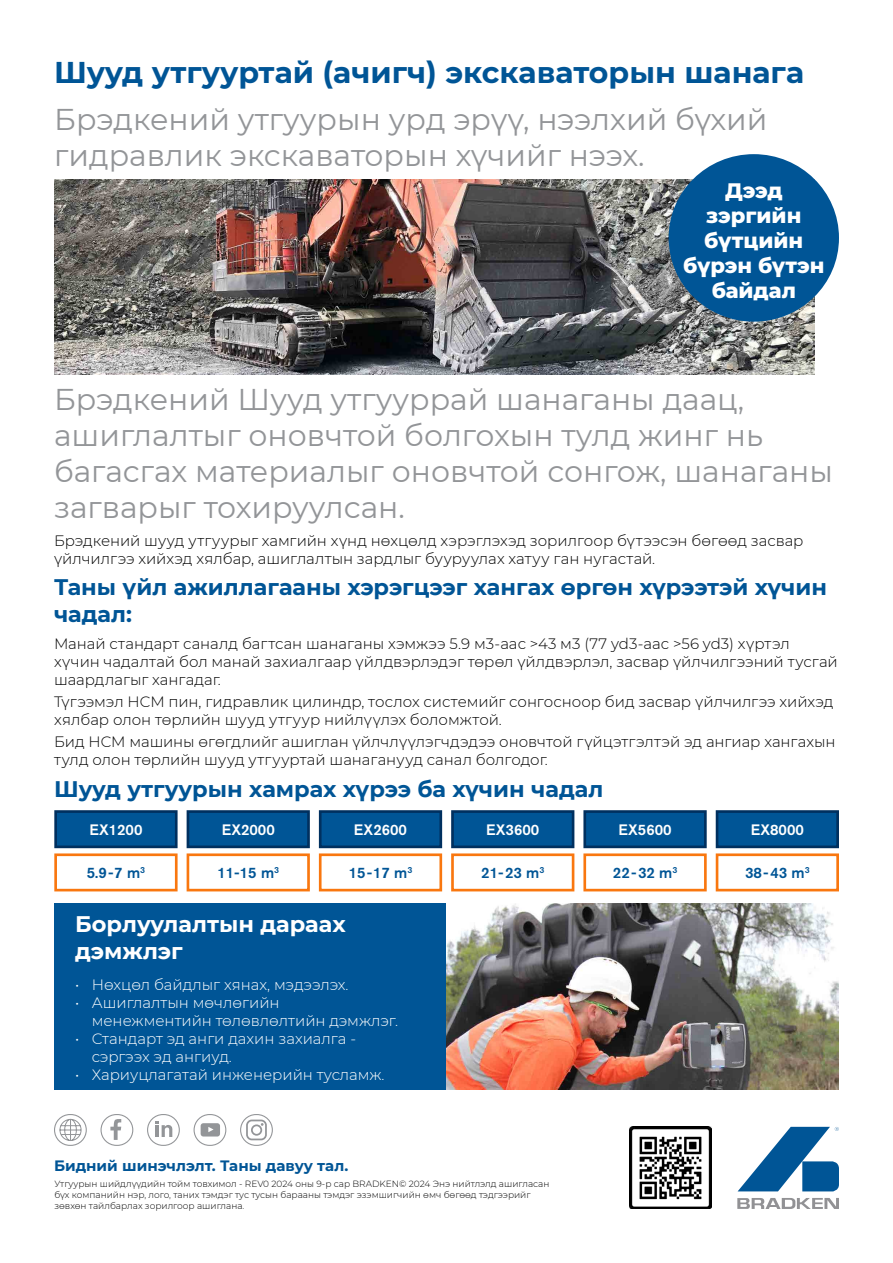
<style>
.page{position:relative;width:893px;height:1263px;background:#fff}
.page>*{position:absolute;margin:0;border:0;box-sizing:border-box;transform-origin:0 0}
.t1{font:30px/36px "Montserrat";color:#939598}
.t2{font:700 30px "Montserrat";color:#005596}
.t3{font:700 22.5px/27px "Montserrat";color:#005596}
.t4{font:700 22.5px/27px "Montserrat";color:#fff}
.t5{font:800 21px/25.2px "Montserrat";color:#fff;text-align:center}
.t6{font:300 15px/18px "Montserrat";letter-spacing:-.005em;color:#000}
.t7{font:300 15px/18px "Montserrat";color:#fff}
.t8{font:500 15px "Akzidenz Grotesk BE";color:#005596}
.t9{font:500 15px "Akzidenz Grotesk BE";color:#fff}
.t10{font:700 15px "Montserrat";color:#005596}
.t11{font:300 9px/10.8px "Montserrat";color:#000}
</style>
<div class="page">
<svg style="left:738px;top:1127px;width:101px;height:64px"></svg>
<svg style="left:737px;top:1198px;width:102px;height:11px"></svg>
<img style="left:629px;top:1127px;width:82px;height:82px">
<div style="left:54px;top:1114px;width:33px;height:32px;border:1px solid #939598;border-radius:15px"></div>
<svg style="left:59px;top:1118px;width:23px;height:23px"></svg>
<div style="left:147px;top:1114px;width:33px;height:32px;border:1px solid #939598;border-radius:15px"></div>
<svg style="left:156px;top:1121px;width:17px;height:16px"></svg>
<div style="left:101px;top:1114px;width:32px;height:32px;border:1px solid #939598;border-radius:15px"></div>
<svg style="left:110px;top:1119px;width:11px;height:21px"></svg>
<div style="left:194px;top:1114px;width:32px;height:32px;border:1px solid #939598;border-radius:15px"></div>
<svg style="left:201px;top:1123px;width:19px;height:13px"></svg>
<div style="left:240px;top:1114px;width:33px;height:32px;border:1px solid #939598;border-radius:15px"></div>
<div style="left:251px;top:1124px;width:11px;height:12px;border:2px solid #939598;border-radius:50%"></div>
<div style="left:246px;top:1119px;width:21px;height:21px;border:2px solid #939598;border-radius:5px"></div>
<div style="left:54px;top:904px;width:392px;height:186px;background:#005596"></div>
<img style="left:446px;top:904px;width:393px;height:186px">
<div style="left:187px;top:810px;width:123px;height:38px;background:#005596;border:3px solid #00305f"></div>
<div style="left:54px;top:810px;width:124px;height:38px;background:#005596;border:3px solid #00305f"></div>
<div style="left:187px;top:853px;width:123px;height:38px;border:3px solid #f9770f"></div>
<div style="left:54px;top:853px;width:124px;height:38px;border:3px solid #f9770f"></div>
<div style="left:319px;top:810px;width:123px;height:38px;background:#005596;border:3px solid #00305f"></div>
<div style="left:319px;top:853px;width:123px;height:38px;border:3px solid #f9770f"></div>
<div style="left:451px;top:810px;width:123px;height:38px;background:#005596;border:3px solid #00305f"></div>
<div style="left:451px;top:853px;width:123px;height:38px;border:3px solid #f9770f"></div>
<div style="left:583px;top:810px;width:124px;height:38px;background:#005596;border:3px solid #00305f"></div>
<div style="left:583px;top:853px;width:124px;height:38px;border:3px solid #f9770f"></div>
<div style="left:716px;top:810px;width:123px;height:38px;background:#005596;border:3px solid #00305f"></div>
<div style="left:716px;top:853px;width:123px;height:38px;border:3px solid #f9770f"></div>
<img style="left:54px;top:180px;width:760px;height:195px">
<div style="left:669px;top:154px;width:170px;height:168px;background:#005596;border-radius:50%"></div>
<h1 class="t2" style="left:54px;top:51px;width:752px">Шууд утгууртай (ачигч) экскаваторын шанага</h1>
<h1 class="t1" style="left:54px;top:101px;width:715px">Брэдкений утгуурын урд эрүү, нээлхий бүхий гидравлик экскаваторын хүчийг нээх.</h1>
<h3 class="t5" style="left:683px;top:176px;width:143px">Дээд зэргийн бүтцийн бүрэн бүтэн байдал</h3>
<h1 class="t1" style="left:54px;top:380px;width:781px">Брэдкений Шууд утгууррай шанаганы даац, ашиглалтыг оновчтой болгохын тулд жинг нь багасгах материалыг оновчтой сонгож, шанаганы загварыг тохируулсан.</h1>
<p class="t6" style="left:54px;top:531px;width:751px">Брэдкений шууд утгуурыг хамгийн хүнд нөхцөлд хэрэглэхэд зорилгоор бүтээсэн бөгөөд засвар үйлчилгээ хийхэд хялбар, ашиглалтын зардлыг бууруулах хатуу ган нугастай.</p>
<h2 class="t3" style="left:54px;top:573px;width:774px">Таны үйл ажиллагааны хэрэгцээг хангах өргөн хүрээтэй хүчин чадал:</h2>
<p class="t6" style="left:54px;top:634px;width:785px">Манай стандарт саналд багтсан шанаганы хэмжээ 5.9 м3-аас &gt;43 м3 (77 yd3-аас &gt;56 yd3) хүртэл хүчин чадалтай бол манай захиалгаар үйлдвэрлэдэг төрөл үйлдвэрлэл, засвар үйлчилгээний тусгай шаардлагыг хангадаг.</p>
<p class="t6" style="left:54px;top:692px;width:781px">Түгээмэл HCM пин, гидравлик цилиндр, тослох системийг сонгосноор бид засвар үйлчилгээ хийхэд хялбар олон төрлийн шууд утгуур нийлүүлэх боломжтой.</p>
<p class="t6" style="left:54px;top:732px;width:783px">Бид HCM машины өгөгдлийг ашиглан үйлчлүүлэгчдэдээ оновчтой гүйцэтгэлтэй эд ангиар хангахын тулд олон төрлийн шууд утгууртай шанаганууд санал болгодог.</p>
<h2 class="t3" style="left:54px;top:774px;width:551px">Шууд утгуурын хамрах хүрээ ба хүчин чадал</h2>
<p class="t9" style="left:89px;top:820px;width:55px">EX1200</p>
<p class="t9" style="left:222px;top:820px;width:55px">EX2000</p>
<p class="t8" style="left:217px;top:864px;width:63px">11-15 m<sup>3</sup></p>
<p class="t9" style="left:354px;top:820px;width:55px">EX2600</p>
<p class="t8" style="left:349px;top:864px;width:65px">15-17 m<sup>3</sup></p>
<p class="t9" style="left:486px;top:820px;width:55px">EX3600</p>
<p class="t8" style="left:481px;top:864px;width:64px">21-23 m<sup>3</sup></p>
<p class="t9" style="left:618px;top:820px;width:55px">EX5600</p>
<p class="t8" style="left:613px;top:864px;width:66px">22-32 m<sup>3</sup></p>
<p class="t9" style="left:751px;top:820px;width:55px">EX8000</p>
<p class="t8" style="left:745px;top:864px;width:66px">38-43 m<sup>3</sup></p>
<p class="t8" style="left:87px;top:864px;width:60px">5.9-7 m<sup>3</sup></p>
<h2 class="t4" style="left:75px;top:910px;width:272px">Борлуулалтын дараах дэмжлэг</h2>
<p class="t7" style="left:75px;top:975px;width:275px">• Нөхцөл байдлыг хянах, мэдээлэх.</p>
<p class="t7" style="left:92px;top:993px;width:308px;text-indent:-16px">• Ашиглалтын мөчлөгийн менежментийн төлөвлөлтийн дэмжлэг.</p>
<p class="t7" style="left:92px;top:1029px;width:266px;text-indent:-16px">• Стандарт эд анги дахин захиалга - сэргээх эд ангиуд.</p>
<p class="t7" style="left:75px;top:1065px;width:311px">• Хариуцлагатай инженерийн тусламж.</p>
<p class="t10" style="left:54px;top:1155px;width:296px">Бидний шинэчлэлт. Таны давуу тал.</p>
<p class="t11" style="left:54px;top:1178px;width:497px">Утгуурын шийдлүүдийн тойм товхимол - REV0 2024 оны 9-р сар BRADKEN© 2024 Энэ нийтлэлд ашигласан бүх компанийн нэр, лого, таних тэмдэг тус тусын барааны тэмдэг эзэмшигчийн өмч бөгөөд тэдгээрийг зөвхөн тайлбарлах зорилгоор ашиглана.</p>
</div>
